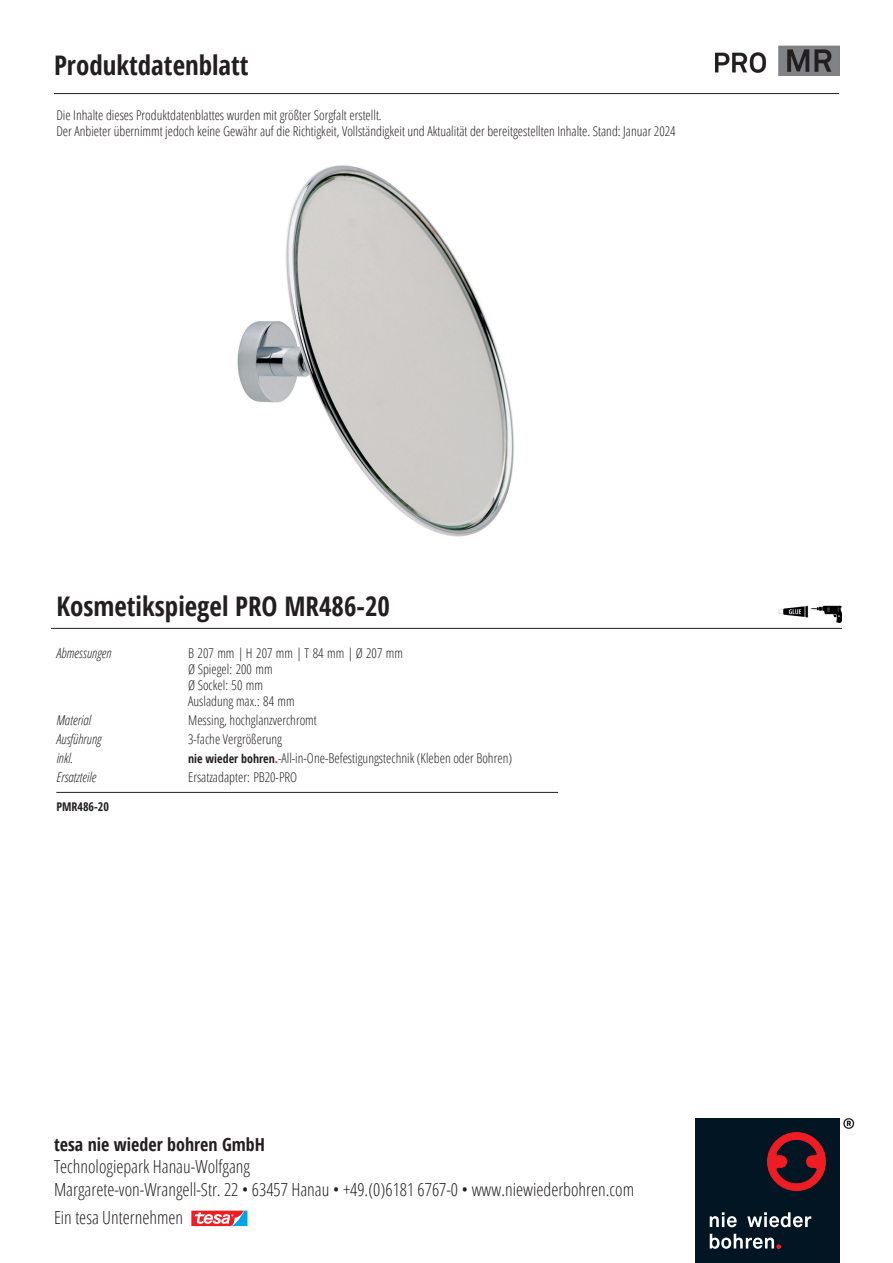
<style>
.page{position:relative;width:893px;height:1263px;background:#fff}
.page>*{position:absolute;margin:0;border:0;box-sizing:border-box;transform-origin:0 0}
.t1{font:700 condensed 27px "Open Sans";color:#231f20}
.t2{font:300 condensed 18px/22.5px "Open Sans";color:#231f20}
.t3{font:700 condensed 18px "Open Sans";color:#231f20}
.Text{font:300 condensed 13.5px/16.2px "Open Sans";color:#231f20}
.t4{font:italic 300 condensed 13.5px "Open Sans";color:#231f20}
.t5{font:700 condensed 12px "Open Sans";color:#231f20}
.s1{font-weight:700;font-size:12px}
.s2{font-weight:700;font-size:12px;color:#d1232a}
</style>
<div class="page">
<img style="left:237px;top:165px;width:277px;height:372px">
<img style="left:715px;top:45px;width:125px;height:30px">
<hr style="left:51px;top:628px;width:791px;height:1px;background:#231f20">
<img style="left:778px;top:605px;width:64px;height:18px">
<hr style="left:56px;top:792px;width:502px;height:1px;background:#231f20">
<div style="left:695px;top:1118px;width:145px;height:145px;background:#011622"></div>
<svg style="left:710px;top:1212px;width:27px;height:15px"></svg>
<svg style="left:747px;top:1212px;width:64px;height:15px"></svg>
<svg style="left:710px;top:1234px;width:71px;height:15px"></svg>
<svg style="left:767px;top:1132px;width:59px;height:59px"></svg>
<svg style="left:843px;top:1118px;width:11px;height:11px"></svg>
<svg style="left:191px;top:1210px;width:57px;height:17px"></svg>
<hr style="left:54px;top:93px;width:785px;height:1px;background:#231f20">
<p class="t1" style="left:54px;top:46px;width:196px">Produktdatenblatt</p>
<p class="Text" style="left:56px;top:106px;width:327px">Die Inhalte dieses Produktdatenblattes wurden mit größter Sorgfalt erstellt.</p>
<p class="Text" style="left:56px;top:123px;width:621px">Der Anbieter übernimmt jedoch keine Gewähr auf die Richtigkeit, Vollständigkeit und Aktualität der bereitgestellten Inhalte. Stand: Januar 2024</p>
<h1 class="t1" style="left:56px;top:587px;width:335px">Kosmetikspiegel PRO MR486-20</h1>
<p class="t4" style="left:56px;top:644px;width:57px">Abmessungen</p>
<p class="Text" style="left:188px;top:644px;width:216px">B 207 mm | H 207 mm | T 84 mm | Ø 207 mm<br>Ø Spiegel: 200 mm<br>Ø Sockel: 50 mm<br>Ausladung max.: 84 mm</p>
<p class="t4" style="left:56px;top:711px;width:36px">Material</p>
<p class="Text" style="left:188px;top:712px;width:130px">Messing, hochglanzverchromt</p>
<p class="t4" style="left:56px;top:730px;width:47px">Ausführung</p>
<p class="Text" style="left:188px;top:731px;width:95px">3-fache Vergrößerung</p>
<p class="t4" style="left:56px;top:749px;width:18px">inkl.</p>
<p class="Text" style="left:188px;top:749px;width:325px"><span class="s1">nie wieder bohren</span><span class="s2">.</span>-All-in-One-Befestigungstechnik (Kleben oder Bohren)</p>
<p class="t4" style="left:56px;top:768px;width:41px">Ersatzteile</p>
<p class="Text" style="left:188px;top:768px;width:111px">Ersatzadapter: PB20-PRO</p>
<p class="t5" style="left:56px;top:798px;width:54px">PMR486-20</p>
<h2 class="t3" style="left:54px;top:1132px;width:212px">tesa nie wieder bohren GmbH</h2>
<h2 class="t2" style="left:54px;top:1155px;width:582px">Technologiepark Hanau-Wolfgang<br>Margarete-von-Wrangell-Str. 22 • 63457 Hanau • +49.(0)6181 6767-0 • www.niewiederbohren.com</h2>
<h2 class="t2" style="left:54px;top:1206px;width:131px">Ein tesa Unternehmen</h2>
</div>
